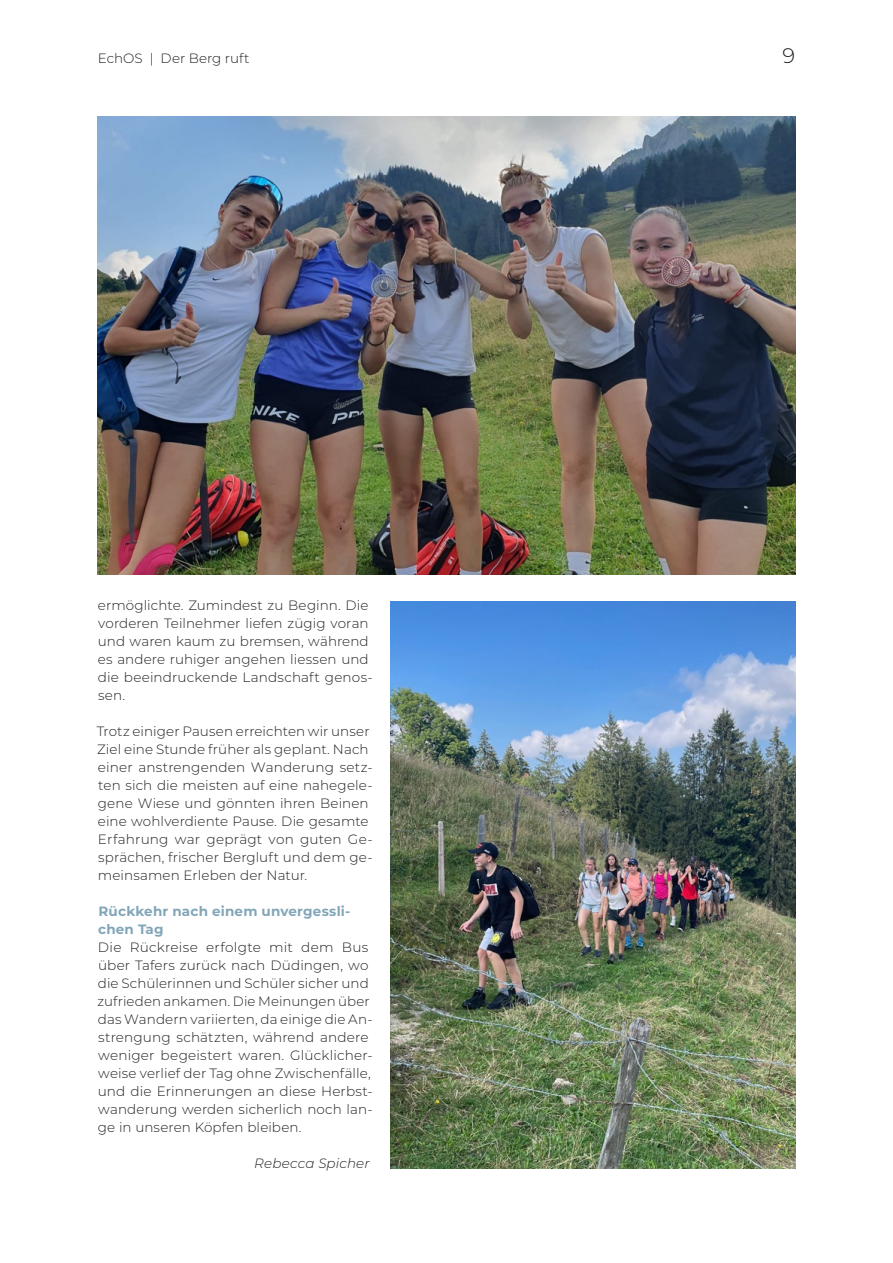
<style>
.page{position:relative;width:893px;height:1263px;background:#fff}
.page>*{position:absolute;margin:0;border:0;box-sizing:border-box;transform-origin:0 0}
.t1{font:300 21px "Montserrat";color:#231f20}
.t2{font:300 13.5px/18px "Montserrat";letter-spacing:.01em;color:#231f20}
.t3{font:700 13.5px/18px "Montserrat";letter-spacing:.015em;color:#82a6b8}
.t4{font:italic 300 13.5px "Montserrat";letter-spacing:.01em;color:#231f20}
</style>
<div class="page">
<img style="left:390px;top:602px;width:405px;height:566px">
<img style="left:98px;top:117px;width:697px;height:457px">
<p class="t2" style="left:98px;top:49px;width:153px">EchOS | Der Berg ruft</p>
<h1 class="t1" style="left:782px;top:41px;width:14px">9</h1>
<p class="t2" style="left:98px;top:596px;width:276px">ermöglichte. Zumindest zu Beginn. Die vorderen Teilnehmer liefen zügig voran und waren kaum zu bremsen, während es andere ruhiger angehen liessen und die beeindruckende Landschaft genos&shy;sen.</p>
<p class="t2" style="left:97px;top:722px;width:277px">Trotz einiger Pausen erreichten wir unser Ziel eine Stunde früher als geplant. Nach einer anstrengenden Wanderung setz&shy;ten sich die meisten auf eine nahegele&shy;gene Wiese und gönnten ihren Beinen eine wohlverdiente Pause. Die gesamte Erfahrung war geprägt von guten Ge&shy;sprächen, frischer Bergluft und dem ge&shy;meinsamen Erleben der Natur.</p>
<p class="t3" style="left:98px;top:902px;width:254px">Rückkehr nach einem unvergessli&shy;chen Tag</p>
<p class="t2" style="left:98px;top:938px;width:277px">Die Rückreise erfolgte mit dem Bus über Tafers zurück nach Düdingen, wo die Schülerinnen und Schüler sicher und zufrieden ankamen. Die Meinungen über das Wandern variierten, da einige die An&shy;strengung schätzten, während andere weniger begeistert waren. Glücklicher&shy;weise verlief der Tag ohne Zwischenfälle, und die Erinnerungen an diese Herbst&shy;wanderung werden sicherlich noch lan&shy;ge in unseren Köpfen bleiben.</p>
<p class="t4" style="left:254px;top:1154px;width:117px">Rebecca Spicher</p>
</div>
